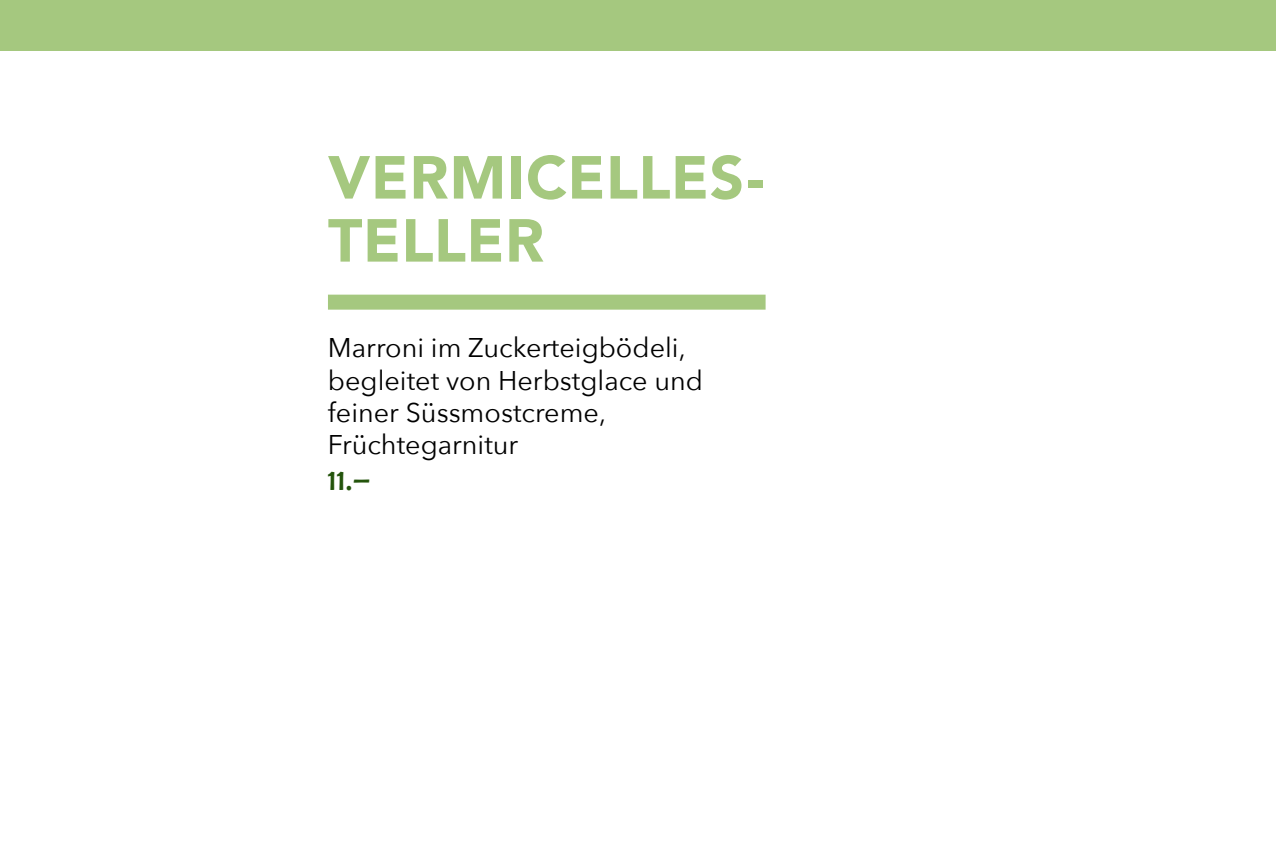
<style>
.page{position:relative;width:1276px;height:851px;background:#fff}
.page>*{position:absolute;margin:0;border:0;box-sizing:border-box;transform-origin:0 0}
.t1{font:900 60px/63px "Avenir LT Std";letter-spacing:.01em;color:#a5c87f}
.t2{font:30px "Berlin Sans FB";color:#24540c}
.t3{font:27px/32.4px "Avenir Next";color:#000}
</style>
<div class="page">
<div style="left:328px;top:294px;width:437px;height:15px;background:#a5c87f"></div>
<div style="left:0;top:0;width:1276px;height:51px;background:#a5c87f"></div>
<h1 class="t1" style="left:328px;top:146px;width:438px">VERMICELLES-<br>TELLER</h1>
<p class="t3" style="left:328px;top:330px;width:376px">Marroni im Zuckerteigbödeli, begleitet von Herbstglace und feiner Süssmostcreme,<br>Früchtegarnitur</p>
<p class="t2" style="left:328px;top:463px;width:43px">11.–</p>
</div>
